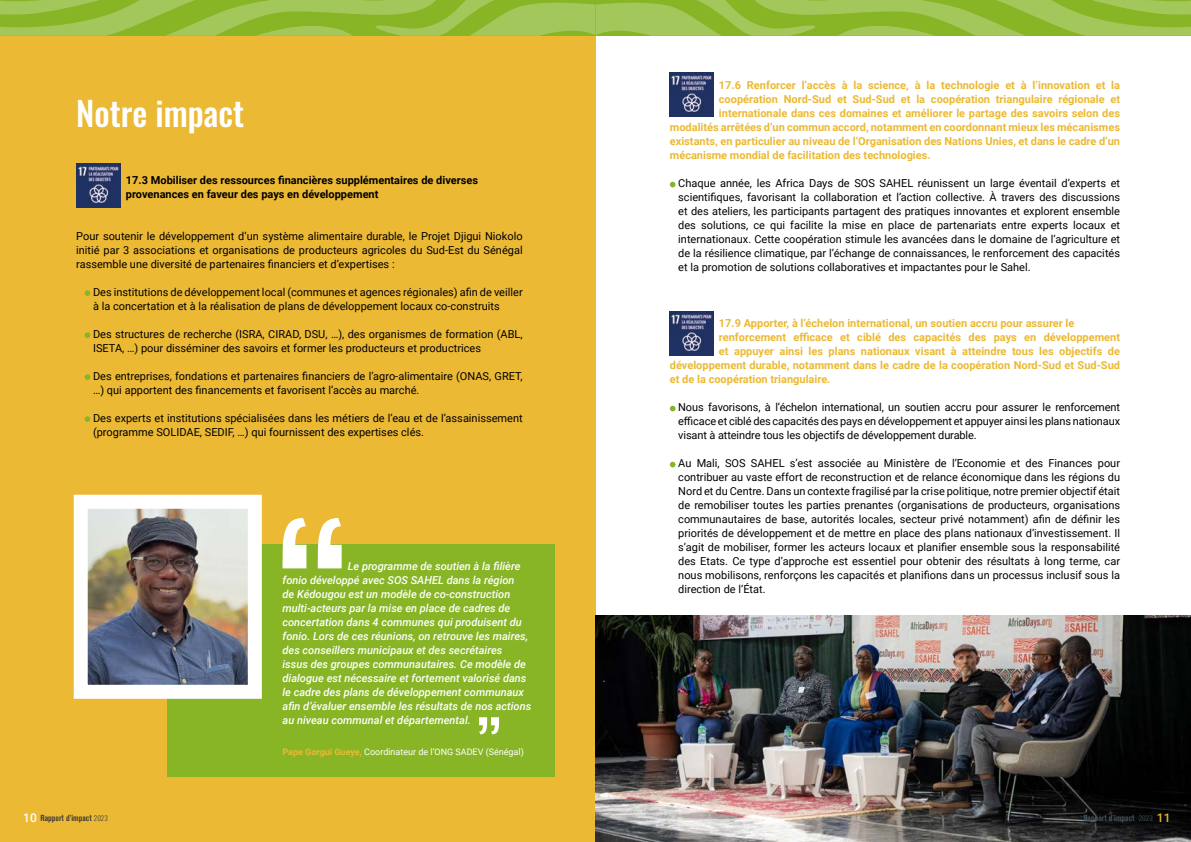
<style>
.page{position:relative;width:1191px;height:842px;background:#fff}
.page>*{position:absolute;margin:0;border:0;box-sizing:border-box;transform-origin:0 0}
.t1{font:33.5px "Oswald";color:#fff}
.t2{font:500 12px "Roboto";color:#fff}
.t3{font:500 12px "Roboto";color:#ebb934}
.t4{font:11px/14px "Roboto";color:#000;text-align:justify}
.t5{font:700 11px "Roboto";color:#ebb934}
.t6{font:italic 500 11px/14px "Roboto";color:#fff}
.t7{font:700 11px/14px "Roboto";color:#000}
.t8{font:9px "Roboto";color:#fff}
.t9{font:700 condensed 8.8px "Akzidenz Grotesk BE";color:#453e38}
.t10{font:700 condensed 8.8px "Akzidenz Grotesk BE";color:#42525c}
.s1{font-weight:700;color:#ebb934}
.s2{font-family:"Oswald";font-weight:400;font-stretch:normal;font-size:7px}
</style>
<div class="page">
<div style="left:0;top:0;width:595px;height:842px;background:#ebb934"></div>
<div style="left:168px;top:545px;width:387px;height:232px;background:#87b526"></div>
<svg style="left:0;top:0;width:595px;height:36px;background:#97be43"></svg>
<svg style="left:84px;top:290px;width:6px;height:6px"></svg>
<svg style="left:84px;top:332px;width:6px;height:6px"></svg>
<svg style="left:84px;top:374px;width:6px;height:6px"></svg>
<svg style="left:84px;top:416px;width:6px;height:6px"></svg>
<svg style="left:595px;top:0;width:596px;height:36px;background:#97be43"></svg>
<img style="left:595px;top:615px;width:596px;height:227px">
<svg style="left:670px;top:182px;width:5px;height:5px"></svg>
<svg style="left:670px;top:406px;width:5px;height:5px"></svg>
<svg style="left:670px;top:462px;width:5px;height:5px"></svg>
<img style="left:89px;top:510px;width:158px;height:174px">
<div style="left:74px;top:495px;width:188px;height:204px;border:14px solid #fff"></div>
<svg style="left:282px;top:518px;width:60px;height:50px"></svg>
<svg style="left:479px;top:717px;width:20px;height:17px"></svg>
<img style="left:76px;top:163px;width:44px;height:44px">
<img style="left:669px;top:73px;width:44px;height:44px">
<img style="left:669px;top:311px;width:44px;height:44px">
<h1 class="t1" style="left:76px;top:84px;width:169px">Notre impact</h1>
<p class="t7" style="left:126px;top:173px;width:354px">17.3 Mobiliser des ressources financières supplémentaires de diverses provenances en faveur des pays en développement</p>
<p class="t4" style="left:76px;top:229px;width:448px">Pour soutenir le développement d’un système alimentaire durable, le Projet Djigui Niokolo initié par 3 associations et organisations de producteurs agricoles du Sud-Est du Sénégal rassemble une diversité de partenaires financiers et d’expertises :</p>
<p class="t4" style="left:93px;top:285px;width:431px">Des institutions de développement local (communes et agences régionales) afin de veiller à la concertation et à la réalisation de plans de développement locaux co-construits</p>
<p class="t4" style="left:93px;top:327px;width:431px">Des structures de recherche (ISRA, CIRAD, DSU, …), des organismes de formation (ABL,<br>ISETA, …) pour disséminer des savoirs et former les producteurs et productrices</p>
<p class="t4" style="left:93px;top:369px;width:431px">Des entreprises, fondations et partenaires financiers de l’agro-alimentaire (ONAS, GRET, …) qui apportent des financements et favorisent l’accès au marché.</p>
<p class="t4" style="left:93px;top:411px;width:431px">Des experts et institutions spécialisées dans les métiers de l’eau et de l’assainissement (programme SOLIDAE, SEDIF, …) qui fournissent des expertises clés.</p>
<p class="t6" style="left:282px;top:558px;width:250px;text-indent:65px">Le programme de soutien à la filière fonio développé avec SOS SAHEL dans la région<br>de Kédougou est un modèle de co-construction multi-acteurs par la mise en place de cadres de concertation dans 4 communes qui produisent du fonio. Lors de ces réunions, on retrouve les maires, des conseillers municipaux et des secrétaires<br>issus des groupes communautaires. Ce modèle de dialogue est nécessaire et fortement valorisé dans le cadre des plans de développement communaux afin d’évaluer ensemble les résultats de nos actions au niveau communal et départemental.</p>
<p class="t8" style="left:282px;top:746px;width:243px"><span class="s1">Pape Gorgui Gueye,</span> Coordinateur de l’ONG SADEV (Sénégal)</p>
<p class="t5" style="left:719px;top:78px;width:403px">17.6 Renforcer l’accès à la science, à la technologie et à l’innovation et la</p>
<p class="t5" style="left:719px;top:92px;width:403px">coopération Nord-Sud et Sud-Sud et la coopération triangulaire régionale et</p>
<p class="t5" style="left:719px;top:106px;width:403px">internationale dans ces domaines et améliorer le partage des savoirs selon des</p>
<p class="t5" style="left:670px;top:120px;width:452px">modalités arrêtées d’un commun accord, notamment en coordonnant mieux les mécanismes</p>
<p class="t5" style="left:670px;top:134px;width:452px">existants, en particulier au niveau de l’Organisation des Nations Unies, et dans le cadre d’un</p>
<p class="t5" style="left:670px;top:148px;width:262px">mécanisme mondial de facilitation des technologies.</p>
<p class="t4" style="left:678px;top:176px;width:443px">Chaque année, les Africa Days de SOS SAHEL réunissent un large éventail d’experts et scientifiques, favorisant la collaboration et l’action collective. À travers des discussions et des ateliers, les participants partagent des pratiques innovantes et explorent ensemble des solutions, ce qui facilite la mise en place de partenariats entre experts locaux et internationaux. Cette coopération stimule les avancées dans le domaine de l’agriculture et de la résilience climatique, par l’échange de connaissances, le renforcement des capacités et la promotion de solutions collaboratives et impactantes pour le Sahel.</p>
<p class="t5" style="left:719px;top:316px;width:357px">17.9 Apporter, à l’échelon international, un soutien accru pour assurer le</p>
<p class="t5" style="left:719px;top:330px;width:403px">renforcement efficace et ciblé des capacités des pays en développement</p>
<p class="t5" style="left:719px;top:344px;width:403px">et appuyer ainsi les plans nationaux visant à atteindre tous les objectifs de</p>
<p class="t5" style="left:670px;top:358px;width:452px">développement durable, notamment dans le cadre de la coopération Nord-Sud et Sud-Sud</p>
<p class="t5" style="left:670px;top:372px;width:162px">et de la coopération triangulaire.</p>
<p class="t4" style="left:678px;top:400px;width:443px">Nous favorisons, à l’échelon international, un soutien accru pour assurer le renforcement efficace et ciblé des capacités des pays en développement et appuyer ainsi les plans nationaux visant à atteindre tous les objectifs de développement durable.</p>
<p class="t4" style="left:678px;top:456px;width:443px">Au Mali, SOS SAHEL s’est associée au Ministère de l’Economie et des Finances pour contribuer au vaste effort de reconstruction et de relance économique dans les régions du Nord et du Centre. Dans un contexte fragilisé par la crise politique, notre premier objectif était de remobiliser toutes les parties prenantes (organisations de producteurs, organisations communautaires de base, autorités locales, secteur privé notamment) afin de définir les priorités de développement et de mettre en place des plans nationaux d’investissement. Il s’agit de mobiliser, former les acteurs locaux et planifier ensemble sous la responsabilité des Etats. Ce type d’approche est essentiel pour obtenir des résultats à long terme, car nous mobilisons, renforçons les capacités et planifions dans un processus inclusif sous la direction de l’État.</p>
<p class="t2" style="left:23px;top:809px;width:15px">10</p>
<p class="t3" style="left:1157px;top:809px;width:15px">11</p>
<p class="t9" style="left:41px;top:813px;width:69px">Rapport d’impact <span class="s2">2023</span></p>
<p class="t10" style="left:1083px;top:812px;width:71px">Rapport d’impact <span class="s2">2023</span></p>
</div>
